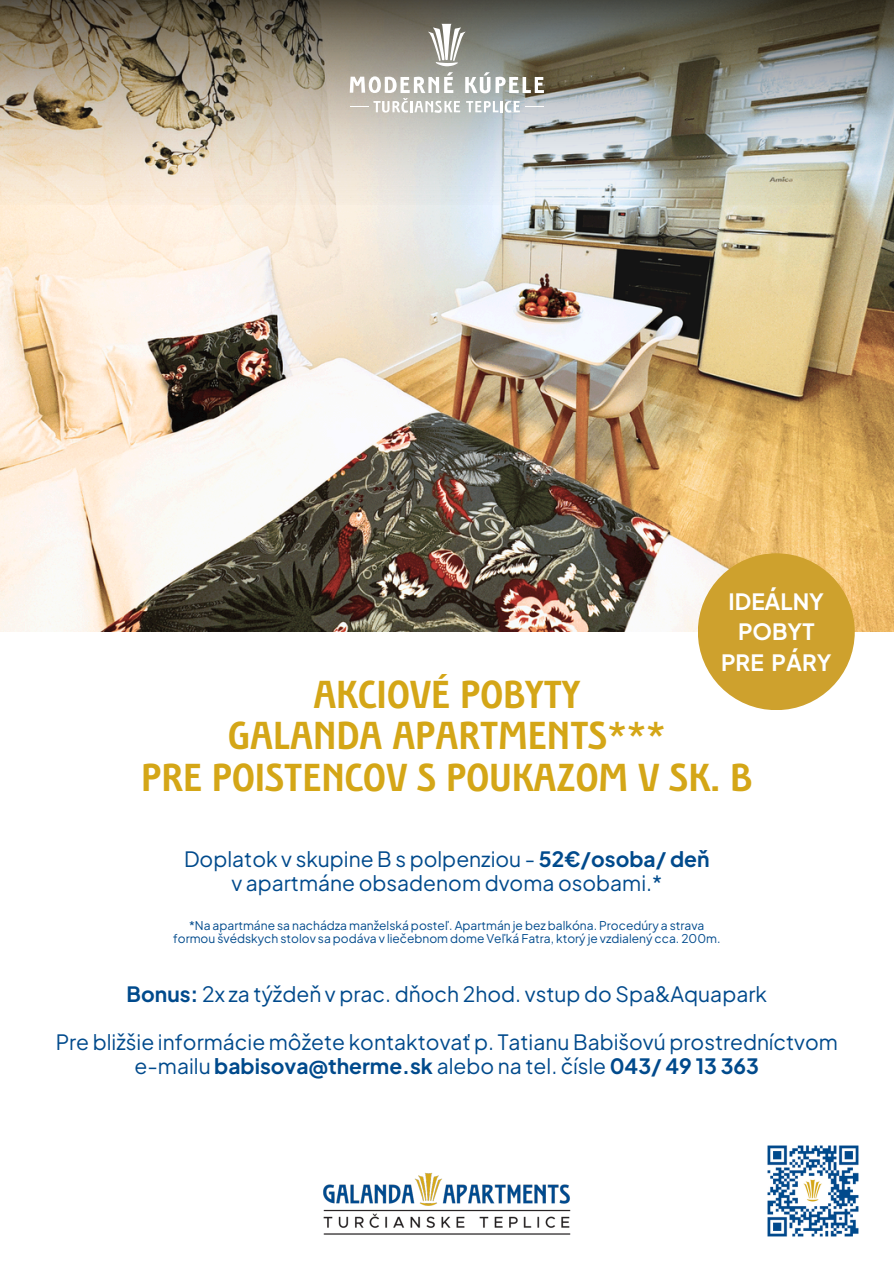
<style>
.page{position:relative;width:894px;height:1264px;background:#fff}
.page>*{position:absolute;margin:0;border:0;box-sizing:border-box;transform-origin:0 0}
.t1{font:39px/41.7px "Bunaero Pro Bold Up";color:#d4a617;text-align:center}
.t2{font:700 22.35px/30.3px "Plus Jakarta Sans";color:#fff;text-align:center}
.t3{font:21px/24px "Plus Jakarta Sans";color:#004a8c;text-align:center}
.t4{font:12px "Plus Jakarta Sans";color:#004a8c}
.s1{font-weight:700}
</style>
<div class="page">
<img style="left:0;top:204px;width:893px;height:427px">
<img style="left:767px;top:1145px;width:92px;height:92px">
<img style="left:0;top:0;width:893px;height:204px">
<svg style="left:349px;top:72px;width:194px;height:41px"></svg>
<svg style="left:428px;top:24px;width:37px;height:42px"></svg>
<div style="left:697px;top:553px;width:157px;height:157px;background:#cea12d;border-radius:50%"></div>
<img style="left:323px;top:1172px;width:248px;height:63px">
<p class="t2" style="left:720px;top:585px;width:112px">IDEÁLNY<br>POBYT<br>PRE PÁRY</p>
<p class="t1" style="left:141px;top:677px;width:612px">AKCIOVÉ POBYTY<br>GALANDA APARTMENTS***<br>PRE POISTENCOV S POUKAZOM V SK. B</p>
<p class="t3" style="left:184px;top:846px;width:527px">Doplatok v skupine B s polpenziou - <span class="s1">52€/osoba/ deň </span>v apartmáne obsadenom dvoma osobami.*</p>
<h2 class="t4" style="left:189px;top:917px;width:516px">*Na apartmáne sa nachádza manželská posteľ. Apartmán je bez balkóna. Procedúry a strava</h2>
<h1 class="t4" style="left:173px;top:930px;width:548px">formou švédskych stolov sa podáva v liečebnom dome Veľká Fatra, ktorý je vzdialený cca. 200m.</h1>
<h3 class="t3" style="left:127px;top:981px;width:641px"><span class="s1">Bonus:</span> 2x za týždeň v prac. dňoch 2hod. vstup do Spa&amp;Aquapark</h3>
<p class="t3" style="left:56px;top:1029px;width:783px">Pre bližšie informácie môžete kontaktovať p. Tatianu Babišovú prostredníctvom e-mailu <span class="s1">babisova@therme.sk</span> alebo na tel. čísle <span class="s1">043/ 49 13 363</span></p>
</div>
